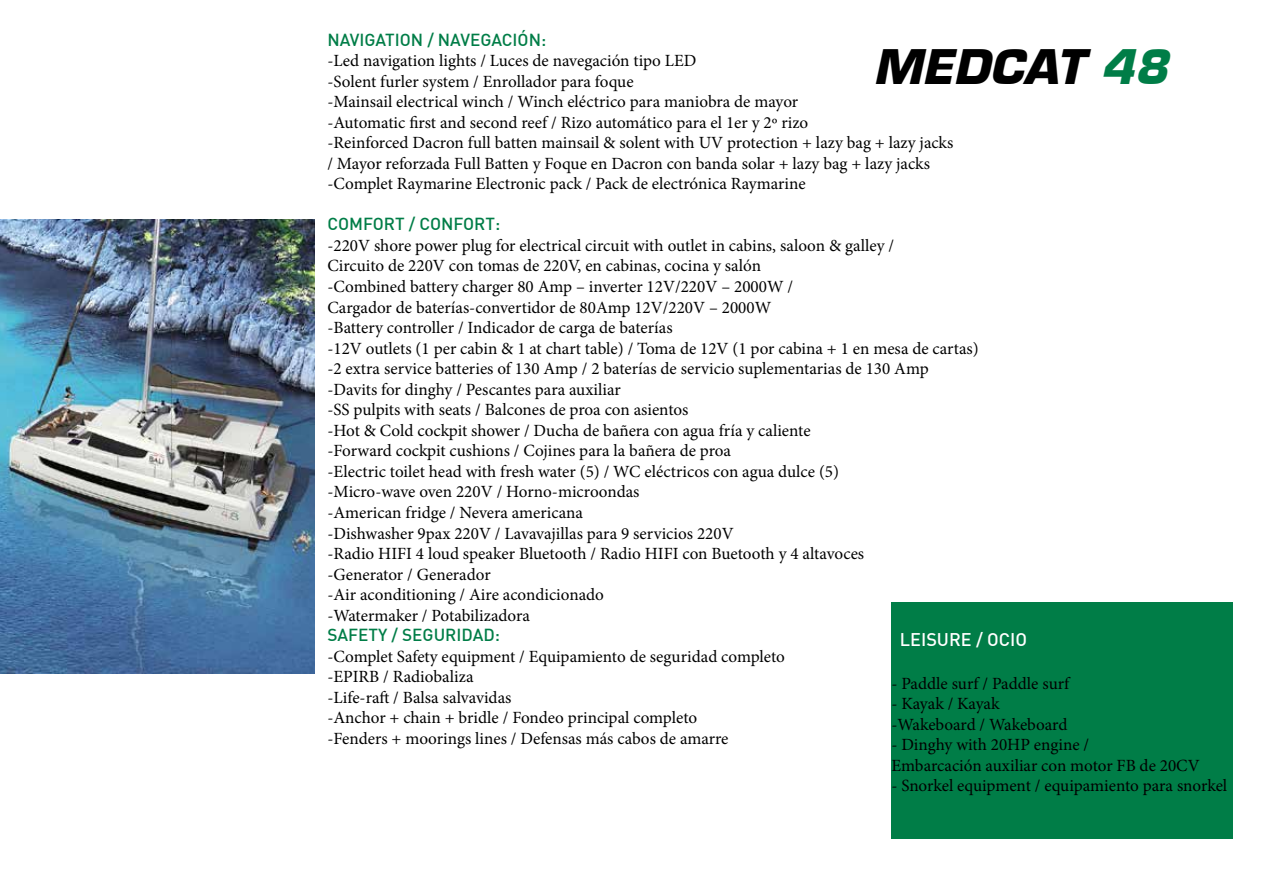
<style>
.page{position:relative;width:1263px;height:893px;background:#fff}
.page>*{position:absolute;margin:0;border:0;box-sizing:border-box;transform-origin:0 0}
.t1{font:italic 700 46.5px "Eurostile LT";color:#000}
.t2{font:500 18px "DIN";color:#fff}
.t3{font:17.1px/20.5px "Minion Pro";color:#000}
.t4{font:500 17.1px "DIN";color:#007d47}
.s1{color:#007d47}
</style>
<div class="page">
<div style="left:891px;top:602px;width:342px;height:236px;background:#007d47"></div>
<img style="left:0;top:219px;width:315px;height:455px">
<p class="t4" style="left:327px;top:28px;width:220px">NAVIGATION / NAVEGACIÓN:</p>
<p class="t3" style="left:327px;top:50px;width:627px">-Led navigation lights / Luces de navegación tipo LED<br>-Solent furler system / Enrollador para foque<br>-Mainsail electrical winch / Winch eléctrico para maniobra de mayor<br>-Automatic first and second reef / Rizo automático para el 1er y 2º rizo<br>-Reinforced Dacron full batten mainsail &amp; solent with UV protection + lazy bag + lazy jacks / Mayor reforzada Full Batten y Foque en Dacron con banda solar + lazy bag + lazy jacks -Complet Raymarine Electronic pack / Pack de electrónica Raymarine</p>
<p class="t4" style="left:327px;top:213px;width:174px">COMFORT / CONFORT:</p>
<p class="t3" style="left:327px;top:235px;width:653px">-220V shore power plug for electrical circuit with outlet in cabins, saloon &amp; galley /<br>Circuito de 220V con tomas de 220V, en cabinas, cocina y salón<br>-Combined battery charger 80 Amp – inverter 12V/220V – 2000W /<br>Cargador de baterías-convertidor de 80Amp 12V/220V – 2000W<br>-Battery controller / Indicador de carga de baterías<br>-12V outlets (1 per cabin &amp; 1 at chart table) / Toma de 12V (1 por cabina + 1 en mesa de cartas) -2 extra service batteries of 130 Amp / 2 baterías de servicio suplementarias de 130 Amp -Davits for dinghy / Pescantes para auxiliar<br>-SS pulpits with seats / Balcones de proa con asientos<br>-Hot &amp; Cold cockpit shower / Ducha de bañera con agua fría y caliente<br>-Forward cockpit cushions / Cojines para la bañera de proa<br>-Electric toilet head with fresh water (5) / WC eléctricos con agua dulce (5)<br>-Micro-wave oven 220V / Horno-microondas<br>-American fridge / Nevera americana<br>-Dishwasher 9pax 220V / Lavavajillas para 9 servicios 220V<br>-Radio HIFI 4 loud speaker Bluetooth / Radio HIFI con Buetooth y 4 altavoces<br>-Generator / Generador<br>-Air aconditioning / Aire acondicionado<br>-Watermaker / Potabilizadora</p>
<p class="t4" style="left:327px;top:624px;width:174px">SAFETY / SEGURIDAD:</p>
<p class="t3" style="left:327px;top:646px;width:459px">-Complet Safety equipment / Equipamiento de seguridad completo -EPIRB / Radiobaliza<br>-Life-raft / Balsa salvavidas<br>-Anchor + chain + bridle / Fondeo principal completo<br>-Fenders + moorings lines / Defensas más cabos de amarre</p>
<h1 class="t1" style="left:873px;top:38px;width:296px">MEDCAT <span class="s1">48</span></h1>
<p class="t2" style="left:900px;top:628px;width:129px">LEISURE / OCIO</p>
<p class="t3" style="left:891px;top:673px;width:179px">- Paddle surf / Paddle surf</p>
<p class="t3" style="left:891px;top:693px;width:178px">- Kayak / Kayak -Wakeboard / Wakeboard</p>
<p class="t3" style="left:891px;top:734px;width:310px">- Dinghy with 20HP engine /<br>Embarcación auxiliar con motor FB de 20CV</p>
<p class="t3" style="left:891px;top:776px;width:337px">- Snorkel equipment / equipamiento para snorkel</p>
</div>
